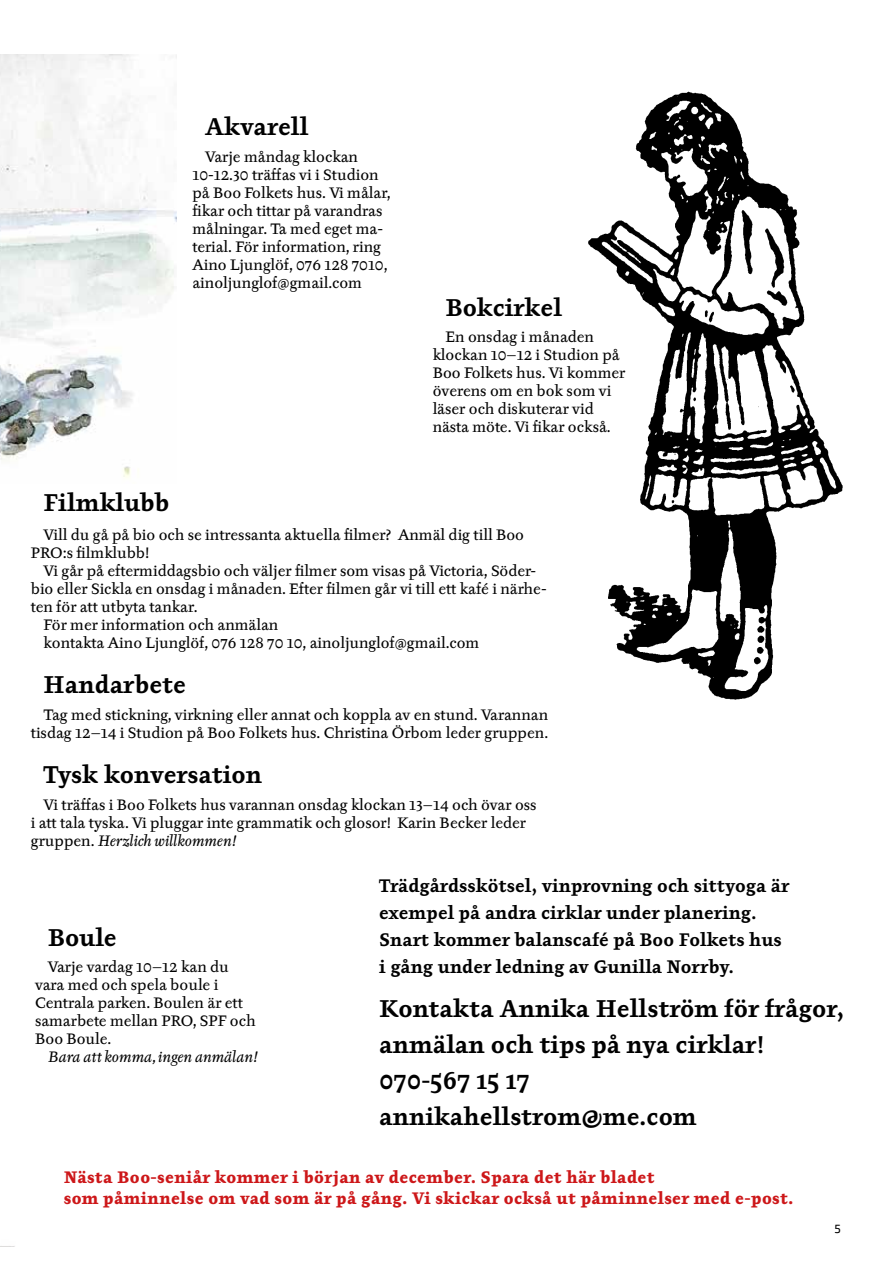
<style>
.page{position:relative;width:893px;height:1263px;background:#fff}
.page>*{position:absolute;margin:0;border:0;box-sizing:border-box;transform-origin:0 0}
.t1{font:700 24px/36px "Pepone";color:#000}
.t2{font:700 18px/27px "Pepone";color:#000}
.t3{font:900 16.5px/21px "Pepone";letter-spacing:.02em;color:#cd1719}
.t4{font:15px/18px "Tyfa Text Pro";color:#000}
.t5{font:italic 15px "Tyfa Text Pro";color:#000}
.t6{font:12px "Between 1";color:#000}
.s1{font-style:italic}
</style>
<div class="page">
<img style="left:588px;top:91px;width:255px;height:609px">
<img style="left:0;top:54px;width:176px;height:424px">
<h1 class="t1" style="left:205px;top:109px;width:105px">Akvarell</h1>
<p class="t4" style="left:192px;top:148px;width:200px;text-indent:13px">Varje måndag klockan<br>10-12.30 träffas vi i Studion på Boo Folkets hus. Vi målar, fikar och tittar på varandras målningar. Ta med eget ma&shy;terial. För information, ring<br>Aino Ljunglöf, 076 128 7010, ainoljunglof@gmail.com</p>
<h1 class="t1" style="left:445px;top:290px;width:118px">Bokcirkel</h1>
<p class="t4" style="left:433px;top:328px;width:194px;text-indent:13px">En onsdag i månaden klockan 10–12 i Studion på<br>Boo Folkets hus. Vi kommer överens om en bok som vi läser och diskuterar vid nästa möte. Vi fikar också.</p>
<h1 class="t1" style="left:44px;top:485px;width:128px">Filmklubb</h1>
<p class="t4" style="left:31px;top:526px;width:495px;text-indent:13px">Vill du gå på bio och se intressanta aktuella filmer? Anmäl dig till Boo<br>PRO:s filmklubb!</p>
<p class="t4" style="left:44px;top:562px;width:494px">Vi går på eftermiddagsbio och väljer filmer som visas på Victoria, Söder-</p>
<p class="t4" style="left:31px;top:580px;width:517px">bio eller Sickla en onsdag i månaden. Efter filmen går vi till ett kafé i närhe-</p>
<p class="t4" style="left:31px;top:598px;width:168px">ten för att utbyta tankar.</p>
<p class="t4" style="left:44px;top:616px;width:236px">För mer information och anmälan</p>
<p class="t4" style="left:44px;top:634px;width:437px">kontakta Aino Ljunglöf, 076 128 70 10, ainoljunglof@gmail.com</p>
<h1 class="t1" style="left:44px;top:667px;width:144px">Handarbete</h1>
<p class="t4" style="left:31px;top:706px;width:519px;text-align:right">Tag med stickning, virkning eller annat och koppla av en stund. Varannan tisdag 12–14 i Studion på Boo Folkets hus. Christina Örbom leder gruppen.</p>
<h1 class="t1" style="left:44px;top:757px;width:220px">Tysk konversation</h1>
<p class="t4" style="left:31px;top:796px;width:507px;text-indent:13px">Vi träffas i Boo Folkets hus varannan onsdag klockan 13–14 och övar oss i att tala tyska. Vi pluggar inte grammatik och glosor! Karin Becker leder gruppen. <span class="s1">Herzlich willkommen!</span></p>
<h1 class="t1" style="left:48px;top:920px;width:71px">Boule</h1>
<p class="t4" style="left:35px;top:958px;width:222px;text-indent:13px">Varje vardag 10–12 kan du vara med och spela boule i<br>Centrala parken. Boulen är ett samarbete mellan PRO, SPF och<br>Boo Boule.</p>
<p class="t5" style="left:48px;top:1047px;width:211px">Bara att komma, ingen anmälan!</p>
<p class="t2" style="left:379px;top:872px;width:412px">Trädgårdsskötsel, vinprovning och sittyoga är exempel på andra cirklar under planering.<br>Snart kommer balanscafé på Boo Folkets hus i gång under ledning av Gunilla Norrby.</p>
<h1 class="t1" style="left:379px;top:992px;width:466px">Kontakta Annika Hellström för frågor, anmälan och tips på nya cirklar!<br>070-567 15 17 annikahellstrom@me.com</h1>
<p class="t3" style="left:64px;top:1167px;width:731px">Nästa Boo-seniår kommer i början av december. Spara det här bladet<br>som påminnelse om vad som är på gång. Vi skickar också ut påminnelser med e-post.</p>
<p class="t6" style="left:834px;top:1222px;width:8px">5</p>
</div>
